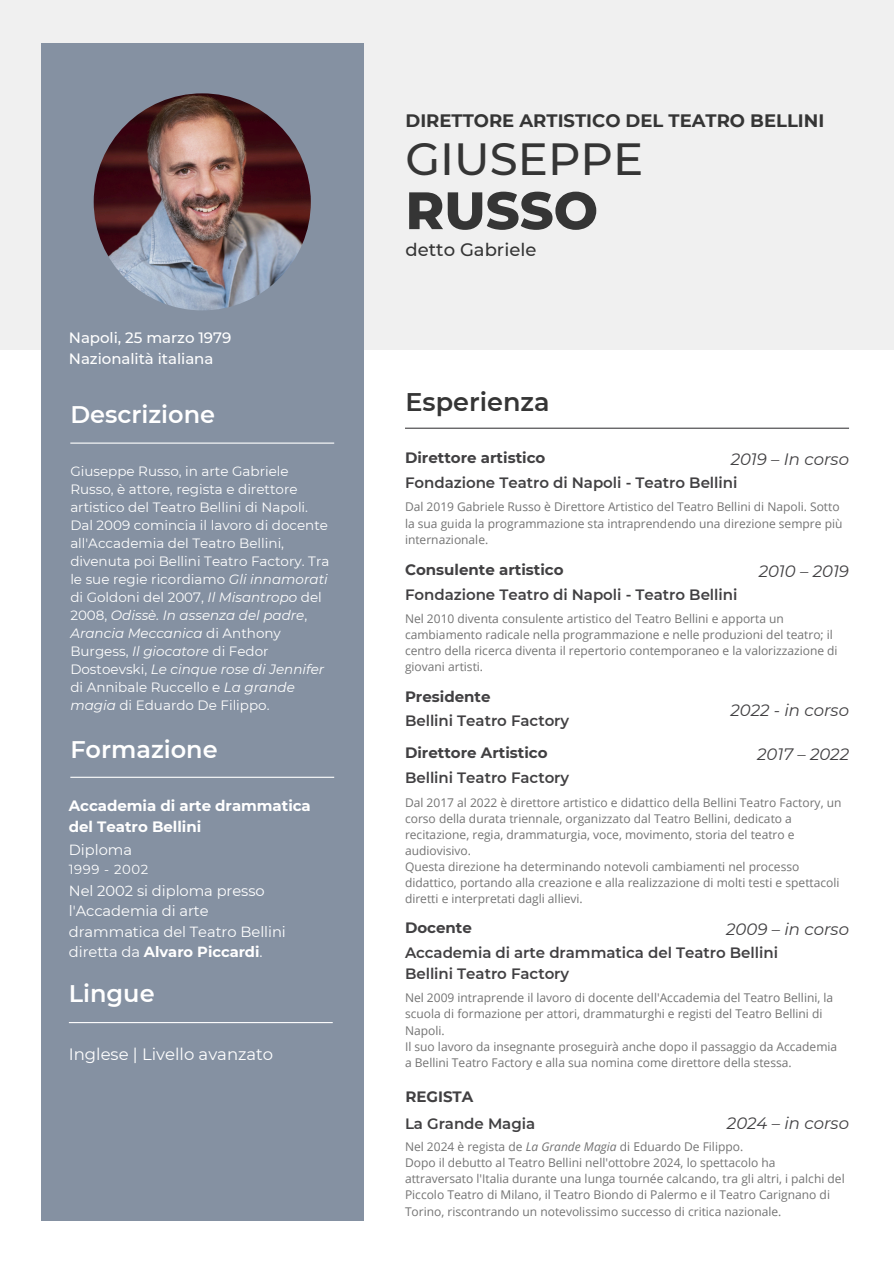
<style>
.page{position:relative;width:894px;height:1264px;background:#fff}
.page>*{position:absolute;margin:0;border:0;box-sizing:border-box;transform-origin:0 0}
.t1{font:800 52.5px "Montserrat";color:#353535}
.t2{font:500 45px "Montserrat";color:#353535}
.t3{font:600 25.5px "Montserrat";color:#353535}
.t4{font:600 24px "Montserrat";color:#fff}
.t5{font:700 18px "Montserrat";color:#353535}
.t6{font:500 18px "Montserrat";color:#353535}
.t7{font:italic 16.5px "Montserrat";color:#414042}
.t8{font:16.5px "Montserrat";color:#fff}
.t9{font:600 15px "Montserrat";color:#414042}
.t10{font:700 15px "Montserrat";color:#414042}
.t11{font:700 15px/20.2px "Montserrat";letter-spacing:-.005em;color:#fff}
.t12{font:500 15px "Montserrat";letter-spacing:-.005em;color:#fff}
.t13{font:14.7px/20.2px "Montserrat";letter-spacing:-.005em;color:#fff}
.t14{font:13.5px/18px "Montserrat";color:#fff}
.t15{font:13.2px "Montserrat";letter-spacing:.045em;color:#fff}
.t16{font:12px/16px "Open Sans";color:#737373}
.s1{font-style:italic}
.s2{font-weight:700}
</style>
<div class="page">
<div style="left:0;top:0;width:893px;height:349px;background:#f0f0f0"></div>
<div style="left:41px;top:43px;width:322px;height:1177px;background:#8591a2"></div>
<hr style="left:405px;top:427px;width:443px;height:2px;background:#414042">
<hr style="left:70px;top:442px;width:264px;height:1px;background:#fff">
<hr style="left:70px;top:776px;width:264px;height:1px;background:#fff">
<hr style="left:69px;top:1022px;width:263px;height:1px;background:#fff">
<img style="left:94px;top:93px;width:217px;height:217px;border-radius:50%">
<p class="t12" style="left:69px;top:329px;width:164px">Napoli, 25 marzo 1979</p>
<p class="t12" style="left:69px;top:349px;width:146px">Nazionalità italiana</p>
<h1 class="t4" style="left:70px;top:400px;width:146px">Descrizione</h1>
<h2 class="t14" style="left:70px;top:462px;width:260px">Giuseppe Russo, in arte Gabriele Russo, è attore, regista e direttore artistico del Teatro Bellini di Napoli.<br>Dal 2009 comincia il lavoro di docente all'Accademia del Teatro Bellini, divenuta poi Bellini Teatro Factory. Tra le sue regie ricordiamo <span class="s1">Gli innamorati </span>di Goldoni del 2007, <span class="s1">Il Misantropo</span> del 2008, <span class="s1">Odissè. In assenza del padre</span>, <span class="s1">Arancia Meccanica</span> di Anthony Burgess, <span class="s1">Il giocatore</span> di Fedor Dostoevski, <span class="s1">Le cinque rose di Jennifer </span>di Annibale Ruccello e <span class="s1">La grande magia</span> di Eduardo De Filippo.</h2>
<p class="t4" style="left:70px;top:734px;width:149px">Formazione</p>
<p class="t11" style="left:69px;top:795px;width:243px">Accademia di arte drammatica del Teatro Bellini</p>
<p class="t13" style="left:69px;top:840px;width:65px">Diploma</p>
<p class="t15" style="left:69px;top:861px;width:81px">1999 - 2002</p>
<h3 class="t13" style="left:69px;top:880px;width:218px">Nel 2002 si diploma presso l'Accademia di arte drammatica del Teatro Bellini diretta da <span class="s2">Alvaro Piccardi</span>.</h3>
<h5 class="t4" style="left:69px;top:979px;width:87px">Lingue</h5>
<h3 class="t8" style="left:69px;top:1044px;width:206px">Inglese | Livello avanzato</h3>
<p class="t5" style="left:405px;top:110px;width:420px">DIRETTORE ARTISTICO DEL TEATRO BELLINI</p>
<p class="t2" style="left:405px;top:131px;width:239px">GIUSEPPE</p>
<p class="t1" style="left:405px;top:178px;width:194px">RUSSO</p>
<h3 class="t6" style="left:405px;top:238px;width:132px">detto Gabriele</h3>
<p class="t3" style="left:405px;top:386px;width:145px">Esperienza</p>
<h6 class="t10" style="left:405px;top:448px;width:142px">Direttore artistico</h6>
<p class="t7" style="left:730px;top:449px;width:120px">2019 – In corso</p>
<p class="t9" style="left:405px;top:473px;width:334px">Fondazione Teatro di Napoli - Teatro Bellini</p>
<p class="t16" style="left:405px;top:499px;width:439px">Dal 2019 Gabriele Russo è Direttore Artistico del Teatro Bellini di Napoli. Sotto la sua guida la programmazione sta intraprendendo una direzione sempre più internazionale.</p>
<p class="t10" style="left:405px;top:560px;width:160px">Consulente artistico</p>
<p class="t9" style="left:405px;top:585px;width:334px">Fondazione Teatro di Napoli - Teatro Bellini</p>
<h6 class="t7" style="left:758px;top:560px;width:92px">2010 – 2019</h6>
<p class="t16" style="left:405px;top:610px;width:434px">Nel 2010 diventa consulente artistico del Teatro Bellini e apporta un cambiamento radicale nella programmazione e nelle produzioni del teatro; il centro della ricerca diventa il repertorio contemporaneo e la valorizzazione di giovani artisti.</p>
<p class="t10" style="left:405px;top:687px;width:87px">Presidente</p>
<p class="t9" style="left:405px;top:712px;width:166px">Bellini Teatro Factory</p>
<p class="t10" style="left:405px;top:743px;width:144px">Direttore Artistico</p>
<p class="t9" style="left:405px;top:768px;width:166px">Bellini Teatro Factory</p>
<h6 class="t7" style="left:730px;top:700px;width:120px">2022 - in corso</h6>
<h3 class="t7" style="left:757px;top:744px;width:93px">2017 – 2022</h3>
<h6 class="t16" style="left:405px;top:794px;width:438px">Dal 2017 al 2022 è direttore artistico e didattico della Bellini Teatro Factory, un corso della durata triennale, organizzato dal Teatro Bellini, dedicato a recitazione, regia, drammaturgia, voce, movimento, storia del teatro e audiovisivo.</h6>
<p class="t16" style="left:405px;top:858px;width:436px">Questa direzione ha determinando notevoli cambiamenti nel processo didattico, portando alla creazione e alla realizzazione di molti testi e spettacoli diretti e interpretati dagli allievi.</p>
<h6 class="t10" style="left:405px;top:918px;width:68px">Docente</h6>
<p class="t7" style="left:726px;top:919px;width:124px">2009 – in corso</p>
<h6 class="t9" style="left:405px;top:943px;width:374px">Accademia di arte drammatica del Teatro Bellini</h6>
<p class="t9" style="left:405px;top:964px;width:166px">Bellini Teatro Factory</p>
<p class="t16" style="left:405px;top:989px;width:429px">Nel 2009 intraprende il lavoro di docente dell'Accademia del Teatro Bellini, la scuola di formazione per attori, drammaturghi e registi del Teatro Bellini di<br>Napoli.</p>
<p class="t16" style="left:405px;top:1037px;width:433px">Il suo lavoro da insegnante proseguirà anche dopo il passaggio da Accademia a Bellini Teatro Factory e alla sua nomina come direttore della stessa.</p>
<p class="t10" style="left:405px;top:1087px;width:69px">REGISTA</p>
<p class="t9" style="left:405px;top:1114px;width:132px">La Grande Magia</p>
<p class="t7" style="left:726px;top:1112px;width:123px">2024 – in corso</p>
<p class="t16" style="left:405px;top:1138px;width:339px">Nel 2024 è regista de <span class="s1">La Grande Magia</span> di Eduardo De Filippo.</p>
<p class="t16" style="left:405px;top:1154px;width:441px">Dopo il debutto al Teatro Bellini nell'ottobre 2024, lo spettacolo ha attraversato l'Italia durante una lunga tournée calcando, tra gli altri, i palchi del Piccolo Teatro di Milano, il Teatro Biondo di Palermo e il Teatro Carignano di Torino, riscontrando un notevolissimo successo di critica nazionale.</p>
</div>
